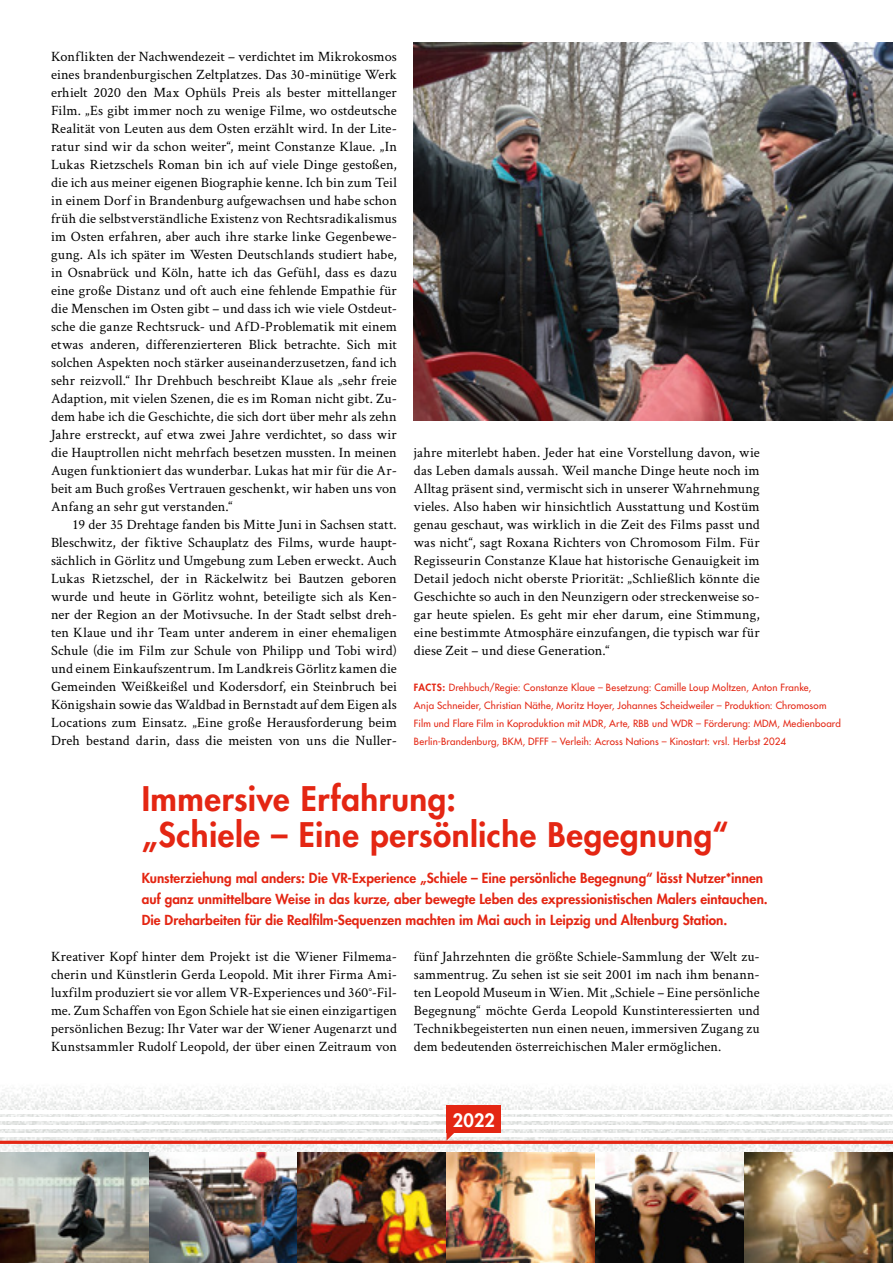
<style>
.page{position:relative;width:893px;height:1263px;background:#fff}
.page>*{position:absolute;margin:0;border:0;box-sizing:border-box;transform-origin:0 0}
._3_Head_groß{font:800 33px/36px "Futura Std";letter-spacing:.015em;color:#e42613}
.P_Film{font:800 18px "Futura Std";color:#fff}
.Text_mit_Einzug{font:14.25px/18px "Crimson Text";letter-spacing:.01em;color:#000;text-align:justify}
.Text{font:14.25px/18px "Crimson Text";letter-spacing:.005em;color:#000;text-align:justify}
.Teaser_NEU{font:800 13.5px/21px "Futura Std";letter-spacing:.005em;color:#e42613}
.F_Fördersumme{font:500 9.75px/18px "Futura Std";letter-spacing:.02em;color:#e42613}
.s1{font-weight:800}
</style>
<div class="page">
<img style="left:414px;top:43px;width:479px;height:378px">
<div style="left:0;top:1082px;width:893px;height:90px;background:#677269;opacity:.4"></div>
<hr style="left:0;top:1141px;width:893px;height:3px;background:#e42613">
<hr style="left:0;top:1133px;width:893px;height:3px;background:#fff">
<hr style="left:0;top:1125px;width:893px;height:3px;background:#fff">
<hr style="left:0;top:1117px;width:893px;height:4px;background:#fff">
<hr style="left:0;top:1110px;width:893px;height:3px;background:#fff">
<img style="left:1px;top:1152px;width:892px;height:111px">
<img style="left:0;top:1152px;width:1px;height:111px">
<svg style="left:446px;top:1133px;width:8px;height:8px"></svg>
<div style="left:446px;top:1105px;width:55px;height:28px;background:#e42613"></div>
<p class="Text_mit_Einzug" style="left:51px;top:46px;width:347px">Konflikten der Nachwendezeit – verdichtet im Mikrokosmos eines brandenburgischen Zeltplatzes. Das 30-minütige Werk erhielt 2020 den Max Ophüls Preis als bester mittellanger Film. „Es gibt immer noch zu wenige Filme, wo ostdeutsche Realität von Leuten aus dem Osten erzählt wird. In der Lite&shy;ratur sind wir da schon weiter“, meint Constanze Klaue. „In Lukas Rietzschels Roman bin ich auf viele Dinge gestoßen, die ich aus meiner eigenen Biographie kenne. Ich bin zum Teil in einem Dorf in Brandenburg aufgewachsen und habe schon früh die selbstverständliche Existenz von Rechtsradikalismus im Osten erfahren, aber auch ihre starke linke Gegenbewe&shy;gung. Als ich später im Westen Deutschlands studiert habe, in Osnabrück und Köln, hatte ich das Gefühl, dass es dazu eine große Distanz und oft auch eine fehlende Empathie für die Menschen im Osten gibt – und dass ich wie viele Ostdeut&shy;sche die ganze Rechtsruck- und AfD-Problematik mit einem etwas anderen, differenzierteren Blick betrachte. Sich mit solchen Aspekten noch stärker auseinanderzusetzen, fand ich sehr reizvoll.“ Ihr Drehbuch beschreibt Klaue als „sehr freie Adaption, mit vielen Szenen, die es im Roman nicht gibt. Zu&shy;dem habe ich die Geschichte, die sich dort über mehr als zehn Jahre erstreckt, auf etwa zwei Jahre verdichtet, so dass wir die Hauptrollen nicht mehrfach besetzen mussten. In meinen Augen funktioniert das wunderbar. Lukas hat mir für die Ar&shy;beit am Buch großes Vertrauen geschenkt, wir haben uns von Anfang an sehr gut verstanden.“</p>
<p class="Text_mit_Einzug" style="left:51px;top:514px;width:347px;text-indent:21px">19 der 35 Drehtage fanden bis Mitte Juni in Sachsen statt.<br>Bleschwitz, der fiktive Schauplatz des Films, wurde haupt&shy;sächlich in Görlitz und Umgebung zum Leben erweckt. Auch Lukas Rietzschel, der in Räckelwitz bei Bautzen geboren wurde und heute in Görlitz wohnt, beteiligte sich als Ken&shy;ner der Region an der Motivsuche. In der Stadt selbst dreh&shy;ten Klaue und ihr Team unter anderem in einer ehemaligen Schule (die im Film zur Schule von Philipp und Tobi wird) und einem Einkaufszentrum. Im Landkreis Görlitz kamen die Gemeinden Weißkeißel und Kodersdorf, ein Steinbruch bei Königshain sowie das Waldbad in Bernstadt auf dem Eigen als Locations zum Einsatz. „Eine große Herausforderung beim Dreh bestand darin, dass die meisten von uns die Nuller-</p>
<p class="Text_mit_Einzug" style="left:414px;top:442px;width:347px">jahre miterlebt haben. Jeder hat eine Vorstellung davon, wie das Leben damals aussah. Weil manche Dinge heute noch im Alltag präsent sind, vermischt sich in unserer Wahrnehmung vieles. Also haben wir hinsichtlich Ausstattung und Kostüm genau geschaut, was wirklich in die Zeit des Films passt und was nicht“, sagt Roxana Richters von Chromosom Film. Für Regisseurin Constanze Klaue hat historische Genauigkeit im Detail jedoch nicht oberste Priorität: „Schließlich könnte die Geschichte so auch in den Neunzigern oder streckenweise so&shy;gar heute spielen. Es geht mir eher darum, eine Stimmung, eine bestimmte Atmosphäre einzufangen, die typisch war für diese Zeit – und diese Generation.“</p>
<p class="F_Fördersumme" style="left:414px;top:678px;width:428px"><span class="s1">FACTS:</span> Drehbuch/Regie: Constanze Klaue – Besetzung: Camille Loup Moltzen, Anton Franke,<br>Anja Schneider, Christian Näthe, Moritz Hoyer, Johannes Scheidweiler – Produktion: Chromosom Film und Flare Film in Koproduktion mit MDR, Arte, RBB und WDR – Förderung: MDM, Medienboard Berlin-Brandenburg, BKM, DFFF – Verleih: Across Nations – Kinostart: vrsl. Herbst 2024</p>
<p class="_3_Head_groß" style="left:142px;top:781px;width:588px">Immersive Erfahrung:<br>„Schiele – Eine persönliche Begegnung“</p>
<p class="Teaser_NEU" style="left:142px;top:867px;width:627px">Kunsterziehung mal anders: Die VR-Experience „Schiele – Eine persönliche Begegnung“ lässt Nutzer*innen auf ganz unmittelbare Weise in das kurze, aber bewegte Leben des expressionistischen Malers eintauchen.<br>Die Dreharbeiten für die Realfilm-Sequenzen machten im Mai auch in Leipzig und Altenburg Station.</p>
<p class="Text" style="left:51px;top:946px;width:347px">Kreativer Kopf hinter dem Projekt ist die Wiener Filmema&shy;cherin und Künstlerin Gerda Leopold. Mit ihrer Firma Ami&shy;luxfilm produziert sie vor allem VR-Experiences und 360°-Fil&shy;me. Zum Schaffen von Egon Schiele hat sie einen einzigartigen persönlichen Bezug: Ihr Vater war der Wiener Augenarzt und Kunstsammler Rudolf Leopold, der über einen Zeitraum von</p>
<p class="Text" style="left:414px;top:946px;width:347px">fünf Jahrzehnten die größte Schiele-Sammlung der Welt zu&shy;sammentrug. Zu sehen ist sie seit 2001 im nach ihm benann&shy;ten Leopold Museum in Wien. Mit „Schiele – Eine persönliche Begegnung“ möchte Gerda Leopold Kunstinteressierten und Technikbegeisterten nun einen neuen, immersiven Zugang zu dem bedeutenden österreichischen Maler ermöglichen.</p>
<p class="P_Film" style="left:453px;top:1108px;width:44px">2022</p>
</div>
